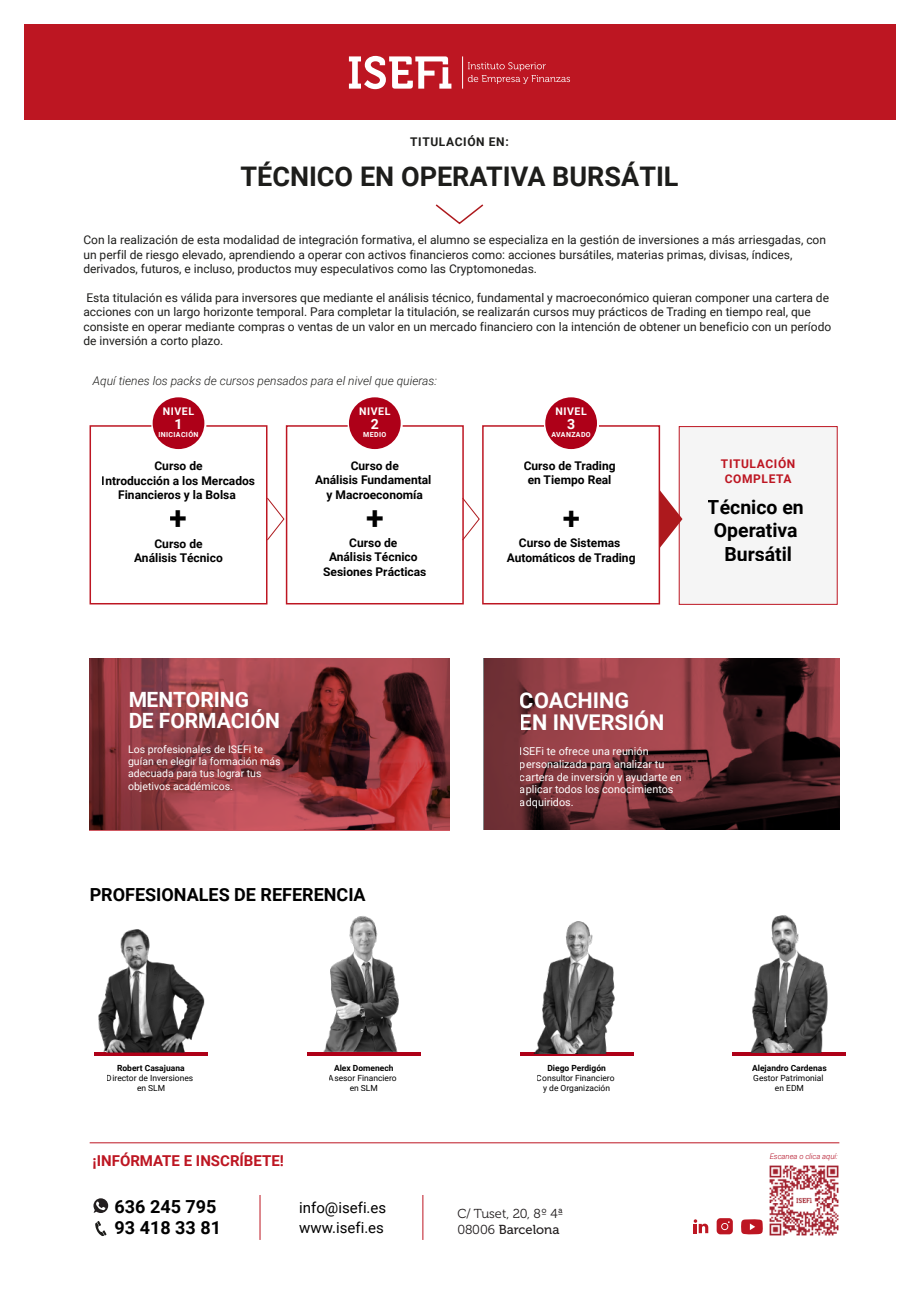
<style>
.page{position:relative;width:919px;height:1289px;background:#fff}
.page>*{position:absolute;margin:0;border:0;box-sizing:border-box;transform-origin:0 0}
.t1{font:700 32.25px "Roboto";color:#000}
.t2{font:700 31.35px "Roboto";color:#000}
.t3{font:700 27px "Roboto";color:#1d1d1b}
.t4{font:700 21.6px/21.6px "Roboto";color:#fff}
.t5{font:700 21px/21px "Roboto";color:#fff}
.t6{font:700 19.5px/23.2px "Roboto";color:#000;text-align:center}
.t7{font:700 18px "Roboto";color:#000}
.t8{font:15px "Roboto";color:#000}
.t9{font:700 15px "Roboto";color:#bd1622}
.t10{font:700 14.1px "Roboto";color:#fff}
.t11{font:13.05px "Museo 300";color:#231f20}
.t12{font:13.05px "Museo 500";color:#231f20}
.t13{font:12px/14.4px "Roboto";color:#1d1d1b}
.t14{font:700 12px/14.4px "Roboto";color:#000;text-align:center}
.t15{font:italic 300 12px "Roboto";color:#1d1d1b}
.t16{font:700 12px/14.4px "Roboto";letter-spacing:.05em;color:#bd1622;text-align:center}
.t17{font:700 12px "Roboto";letter-spacing:.05em;color:#1d1d1b}
.t18{font:10.8px/12.6px "Roboto";color:#fff}
.t19{font:10.5px/12.3px "Roboto";color:#fff}
.t20{font:700 10.5px "Roboto";letter-spacing:.05em;color:#fff}
.t21{font:8.4px/10.2px "Roboto";color:#000;text-align:center}
.t22{font:700 8.4px "Roboto";color:#000}
.t23{font:italic 300 7.65px "Roboto";color:#ae0018}
.t24{font:700 7.05px "Roboto";letter-spacing:.05em;color:#fff}
.s1{font-family:"Museo 300"}
</style>
<div class="page">
<svg style="left:90px;top:658px;width:359px;height:172px;background:#8c373c"></svg>
<svg style="left:484px;top:658px;width:355px;height:171px;background:#6a2d32"></svg>
<div style="left:24px;top:24px;width:871px;height:95px;background:#bd1622"></div>
<svg style="left:349px;top:56px;width:102px;height:33px"></svg>
<svg style="left:468px;top:62px;width:102px;height:22px"></svg>
<svg style="left:435px;top:204px;width:49px;height:21px"></svg>
<hr style="left:90px;top:1142px;width:749px;height:1px;background:#bd1622">
<hr style="left:259px;top:1194px;width:1px;height:45px;background:#bd1622">
<hr style="left:422px;top:1194px;width:1px;height:45px;background:#bd1622">
<svg style="left:95px;top:1221px;width:11px;height:14px"></svg>
<svg style="left:93px;top:1198px;width:15px;height:14px"></svg>
<div style="left:678px;top:426px;width:159px;height:178px;background:#f5f5f5;border:1px solid #bd1622"></div>
<div style="left:153px;top:397px;width:51px;height:52px;background:#ae0018;border-radius:50%"></div>
<div style="left:349px;top:397px;width:51px;height:52px;background:#ae0018;border-radius:50%"></div>
<div style="left:545px;top:397px;width:52px;height:52px;background:#ae0018;border-radius:50%"></div>
<svg style="left:89px;top:424px;width:593px;height:181px"></svg>
<svg style="left:94px;top:1052px;width:113px;height:3px"></svg>
<img style="left:98px;top:929px;width:107px;height:123px">
<svg style="left:307px;top:1051px;width:113px;height:4px"></svg>
<img style="left:323px;top:916px;width:76px;height:135px">
<svg style="left:520px;top:1052px;width:113px;height:3px"></svg>
<img style="left:529px;top:921px;width:94px;height:132px">
<svg style="left:732px;top:1052px;width:114px;height:3px"></svg>
<img style="left:750px;top:915px;width:78px;height:137px">
<img style="left:769px;top:1165px;width:69px;height:70px">
<svg style="left:693px;top:1219px;width:15px;height:14px"></svg>
<svg style="left:716px;top:1218px;width:16px;height:16px"></svg>
<svg style="left:741px;top:1219px;width:22px;height:15px"></svg>
<p class="t17" style="left:410px;top:133px;width:100px">TITULACIÓN EN:</p>
<h3 class="t3" style="left:240px;top:158px;width:439px">TÉCNICO EN OPERATIVA BURSÁTIL</h3>
<p class="t13" style="left:83px;top:232px;width:744px">Con la realización de esta modalidad de integración formativa, el alumno se especializa en la gestión de inversiones a más arriesgadas, con un perfil de riesgo elevado, aprendiendo a operar con activos financieros como: acciones bursátiles, materias primas, divisas, índices, derivados, futuros, e incluso, productos muy especulativos como las Cryptomonedas.</p>
<p class="t13" style="left:83px;top:290px;width:749px">Esta titulación es válida para inversores que mediante el análisis técnico, fundamental y macroeconómico quieran componer una cartera de acciones con un largo horizonte temporal. Para completar la titulación, se realizarán cursos muy prácticos de Trading en tiempo real, que consiste en operar mediante compras o ventas de un valor en un mercado financiero con la intención de obtener un beneficio con un período de inversión a corto plazo.</p>
<p class="t15" style="left:93px;top:372px;width:345px">Aquí tienes los packs de cursos pensados para el nivel que quieras:</p>
<p class="t20" style="left:163px;top:404px;width:33px">NIVEL</p>
<p class="t10" style="left:174px;top:414px;width:10px">1</p>
<p class="t24" style="left:158px;top:430px;width:42px">INICIACIÓN</p>
<p class="t14" style="left:102px;top:458px;width:155px">Curso de<br>Introducción a los Mercados<br>Financieros y la Bolsa</p>
<h1 class="t1" style="left:170px;top:495px;width:19px">+</h1>
<p class="t14" style="left:134px;top:535px;width:90px">Curso de<br>Análisis Técnico</p>
<p class="t20" style="left:359px;top:404px;width:33px">NIVEL</p>
<p class="t10" style="left:371px;top:414px;width:10px">2</p>
<p class="t24" style="left:363px;top:430px;width:24px">MEDIO</p>
<p class="t14" style="left:315px;top:458px;width:118px">Curso de<br>Análisis Fundamental y Macroeconomía</p>
<p class="t14" style="left:323px;top:535px;width:105px">Curso de<br>Análisis Técnico<br>Sesiones Prácticas</p>
<h1 class="t1" style="left:366px;top:495px;width:19px">+</h1>
<p class="t20" style="left:555px;top:404px;width:33px">NIVEL</p>
<p class="t10" style="left:567px;top:414px;width:10px">3</p>
<p class="t24" style="left:551px;top:430px;width:41px">AVANZADO</p>
<p class="t14" style="left:523px;top:458px;width:93px">Curso de Trading en Tiempo Real</p>
<h2 class="t2" style="left:562px;top:496px;width:19px">+</h2>
<p class="t14" style="left:506px;top:535px;width:130px">Curso de Sistemas<br>Automáticos de Trading</p>
<p class="t16" style="left:721px;top:456px;width:76px">TITULACIÓN<br>COMPLETA</p>
<h3 class="t6" style="left:707px;top:494px;width:98px">Técnico en<br>Operativa<br>Bursátil</h3>
<h3 class="t5" style="left:128px;top:688px;width:153px">MENTORING<br>DE FORMACIÓN</h3>
<h3 class="t4" style="left:520px;top:688px;width:146px">COACHING<br>EN INVERSIÓN</h3>
<p class="t18" style="left:520px;top:744px;width:163px">ISEFi te ofrece una reunión personalizada para analizar tu cartera de inversión y ayudarte en aplicar todos los conocimientos adquiridos.</p>
<p class="t19" style="left:128px;top:742px;width:154px">Los profesionales de ISEFi te guían en elegir la formación más adecuada para tus lograr tus objetivos académicos.</p>
<h3 class="t7" style="left:90px;top:881px;width:277px">PROFESIONALES DE REFERENCIA</h3>
<p class="t22" style="left:117px;top:1061px;width:69px">Robert Casajuana</p>
<p class="t21" style="left:107px;top:1072px;width:88px">Director de Inversiones en SLM</p>
<p class="t22" style="left:334px;top:1061px;width:61px">Alex Domenech</p>
<p class="t21" style="left:329px;top:1072px;width:69px">Asesor Financiero en SLM</p>
<p class="t22" style="left:547px;top:1061px;width:60px">Diego Perdigón</p>
<p class="t21" style="left:536px;top:1072px;width:79px">Consultor Financiero y de Organización</p>
<p class="t22" style="left:752px;top:1061px;width:76px">Alejandro Cardenas</p>
<p class="t21" style="left:753px;top:1072px;width:72px">Gestor Patrimonial en EDM</p>
<p class="t9" style="left:93px;top:1149px;width:193px">¡INFÓRMATE E INSCRÍBETE!</p>
<h3 class="t7" style="left:115px;top:1193px;width:103px">636 245 795</h3>
<p class="t8" style="left:299px;top:1197px;width:88px">info@isefi.es</p>
<h3 class="t7" style="left:115px;top:1214px;width:108px">93 418 33 81</h3>
<p class="t8" style="left:299px;top:1216px;width:86px">www.isefi.es</p>
<p class="t11" style="left:457px;top:1206px;width:107px">C/ Tuset, 20, 8º 4ª</p>
<p class="t12" style="left:457px;top:1222px;width:103px"><span class="s1">08006</span> Barcelona</p>
<p class="t23" style="left:769px;top:1150px;width:70px">Escanea o clica aquí:</p>
</div>
